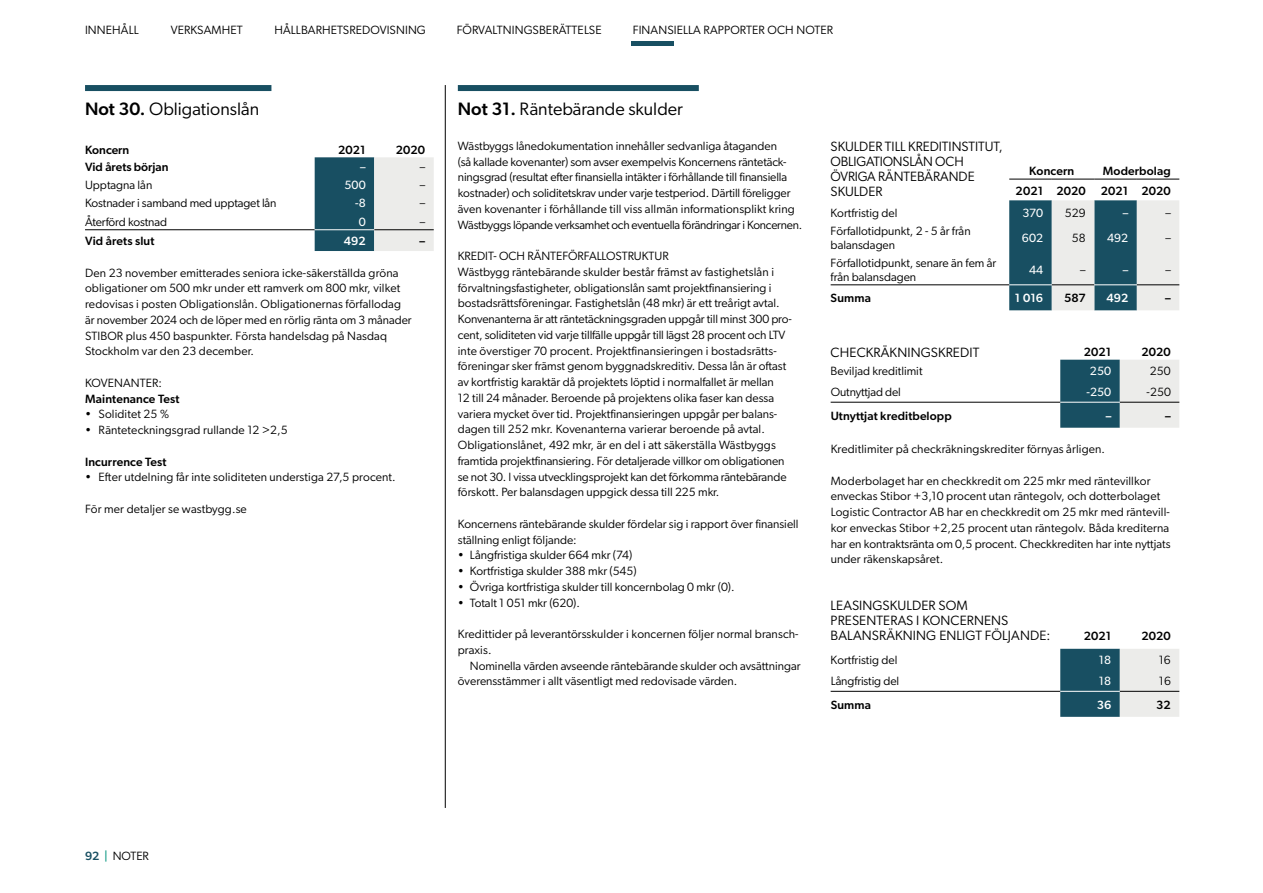
<style>
.page{position:relative;width:1263px;height:893px;background:#fff}
.page>*{position:absolute;margin:0;border:0;box-sizing:border-box;transform-origin:0 0}
.t1{font:18px "Gibson";color:#000}
.t2{font:13.5px/15px "Gibson";letter-spacing:.005em;color:#000}
.t3{font:12px/15.8px "Gibson";color:#000}
.t4{font:500 12px/19.4px "Gibson";letter-spacing:.01em;color:#000;text-align:right}
.t5{font:12px "Gibson";letter-spacing:.01em;color:#fff}
.t6{font:500 12px "Gibson";letter-spacing:.01em;color:#fff}
.s1{font-weight:500}
.s2{font-weight:500;color:#184f62}
.s3{font-weight:500;color:#1b9e8a}
</style>
<div class="page">
<svg style="left:1009px;top:200px;width:170px;height:110px;background:#829da6"></svg>
<hr style="left:831px;top:285px;width:178px;height:1px;background:#000">
<hr style="left:1052px;top:285px;width:42px;height:1px;background:#000">
<hr style="left:1137px;top:285px;width:42px;height:1px;background:#000">
<hr style="left:1009px;top:179px;width:43px;height:1px;background:#000">
<hr style="left:1052px;top:179px;width:42px;height:1px;background:#000">
<hr style="left:1094px;top:179px;width:43px;height:1px;background:#000">
<hr style="left:1137px;top:179px;width:42px;height:1px;background:#000">
<hr style="left:1009px;top:285px;width:43px;height:1px;background:#fff">
<hr style="left:1094px;top:285px;width:43px;height:1px;background:#fff">
<svg style="left:1060px;top:360px;width:119px;height:68px;background:#829da6"></svg>
<hr style="left:831px;top:402px;width:229px;height:1px;background:#000">
<hr style="left:1120px;top:402px;width:59px;height:1px;background:#000">
<hr style="left:1060px;top:402px;width:60px;height:1px;background:#fff">
<svg style="left:1060px;top:649px;width:119px;height:68px;background:#829da6"></svg>
<hr style="left:831px;top:691px;width:229px;height:1px;background:#000">
<hr style="left:1120px;top:691px;width:59px;height:1px;background:#000">
<hr style="left:1060px;top:691px;width:60px;height:1px;background:#fff">
<div style="left:458px;top:85px;width:241px;height:6px;background:#184f62"></div>
<div style="left:85px;top:85px;width:186px;height:6px;background:#184f62"></div>
<svg style="left:315px;top:157px;width:119px;height:94px;background:#839ea6"></svg>
<hr style="left:85px;top:229px;width:230px;height:1px;background:#000">
<hr style="left:374px;top:229px;width:60px;height:1px;background:#000">
<hr style="left:315px;top:229px;width:59px;height:1px;background:#fff">
<hr style="left:445px;top:85px;width:1px;height:723px;background:#000">
<hr style="left:631px;top:41px;width:43px;height:4px;background:#184f62">
<p class="t3" style="left:85px;top:22px;width:55px">INNEHÅLL</p>
<p class="t3" style="left:171px;top:22px;width:73px">VERKSAMHET</p>
<p class="t3" style="left:274px;top:22px;width:153px">HÅLLBARHETSREDOVISNING</p>
<p class="t3" style="left:457px;top:22px;width:146px">FÖRVALTNINGSBERÄTTELSE</p>
<p class="t3" style="left:633px;top:22px;width:202px">FINANSIELLA RAPPORTER OCH NOTER</p>
<h1 class="t1" style="left:85px;top:98px;width:176px"><span class="s1">Not 30.</span> Obligationslån</h1>
<p class="t4" style="left:85px;top:140px;width:46px">Koncern</p>
<p class="t4" style="left:338px;top:140px;width:29px">2021</p>
<p class="t4" style="left:396px;top:140px;width:31px">2020</p>
<p class="t4" style="left:85px;top:157px;width:85px">Vid årets början</p>
<p class="t5" style="left:360px;top:160px;width:7px">–</p>
<p class="t3" style="left:420px;top:159px;width:7px">–</p>
<p class="t3" style="left:85px;top:177px;width:69px">Upptagna lån</p>
<p class="t5" style="left:344px;top:178px;width:23px">500</p>
<p class="t3" style="left:420px;top:177px;width:7px">–</p>
<p class="t3" style="left:85px;top:195px;width:193px">Kostnader i samband med upptaget lån</p>
<p class="t5" style="left:355px;top:196px;width:12px">-8</p>
<p class="t3" style="left:420px;top:195px;width:7px">–</p>
<p class="t3" style="left:85px;top:213px;width:84px">Återförd kostnad</p>
<p class="t5" style="left:359px;top:214px;width:9px">0</p>
<p class="t3" style="left:420px;top:213px;width:7px">–</p>
<p class="t4" style="left:85px;top:231px;width:71px">Vid årets slut</p>
<p class="t6" style="left:344px;top:234px;width:23px">492</p>
<p class="t4" style="left:420px;top:231px;width:7px">–</p>
<p class="t3" style="left:85px;top:264px;width:328px">Den 23 november emitterades seniora icke-säkerställda gröna obligationer om 500 mkr under ett ramverk om 800 mkr, vilket redovisas i posten Obligationslån. Obligationernas förfallodag är november 2024 och de löper med en rörlig ränta om 3 månader STIBOR plus 450 baspunkter. Första handelsdag på Nasdaq Stockholm var den 23 december.</p>
<p class="t3" style="left:85px;top:375px;width:79px">KOVENANTER:</p>
<p class="t4" style="left:85px;top:388px;width:96px">Maintenance Test</p>
<p class="t3" style="left:85px;top:406px;width:86px">• Soliditet 25 %</p>
<p class="t3" style="left:85px;top:422px;width:204px">• Ränteteckningsgrad rullande 12 &gt;2,5</p>
<p class="t4" style="left:85px;top:451px;width:83px">Incurrence Test</p>
<p class="t3" style="left:85px;top:469px;width:312px">• Efter utdelning får inte soliditeten understiga 27,5 procent.</p>
<p class="t3" style="left:85px;top:501px;width:163px">För mer detaljer se wastbygg.se</p>
<h1 class="t1" style="left:458px;top:98px;width:227px"><span class="s1">Not 31.</span> Räntebärande skulder</h1>
<p class="t3" style="left:458px;top:138px;width:346px">Wästbyggs lånedokumentation innehåller sedvanliga åtaganden<br>(så kallade kovenanter) som avser exempelvis Koncernens räntetäck&shy;ningsgrad (resultat efter finansiella intäkter i förhållande till finansiella kostnader) och soliditetskrav under varje testperiod. Därtill föreligger även kovenanter i förhållande till viss allmän informationsplikt kring Wästbyggs löpande verksamhet och eventuella förändringar i Koncernen.</p>
<p class="t3" style="left:458px;top:248px;width:336px">KREDIT- OCH RÄNTEFÖRFALLOSTRUKTUR<br>Wästbygg räntebärande skulder består främst av fastighetslån i förvaltningsfastigheter, obligationslån samt projektfinansiering i bostadsrättsföreningar. Fastighetslån (48 mkr) är ett treårigt avtal.<br>Konvenanterna är att räntetäckningsgraden uppgår till minst 300 pro&shy;cent, soliditeten vid varje tillfälle uppgår till lägst 28 procent och LTV inte överstiger 70 procent. Projektfinansieringen i bostadsrätts&shy;föreningar sker främst genom byggnadskreditiv. Dessa lån är oftast av kortfristig karaktär då projektets löptid i normalfallet är mellan<br>12 till 24 månader. Beroende på projektens olika faser kan dessa variera mycket över tid. Projektfinansieringen uppgår per balans&shy;dagen till 252 mkr. Kovenanterna varierar beroende på avtal.<br>Obligationslånet, 492 mkr, är en del i att säkerställa Wästbyggs framtida projektfinansiering. För detaljerade villkor om obligationen se not 30. I vissa utvecklingsprojekt kan det förkomma räntebärande förskott. Per balansdagen uppgick dessa till 225 mkr.</p>
<p class="t3" style="left:458px;top:516px;width:342px">Koncernens räntebärande skulder fördelar sig i rapport över finansiell ställning enligt följande:</p>
<p class="t3" style="left:458px;top:547px;width:176px">• Långfristiga skulder 664 mkr (74)</p>
<p class="t3" style="left:458px;top:563px;width:180px">• Kortfristiga skulder 388 mkr (545)</p>
<p class="t3" style="left:458px;top:579px;width:278px">• Övriga kortfristiga skulder till koncernbolag 0 mkr (0).</p>
<p class="t3" style="left:458px;top:594px;width:124px">• Totalt 1 051 mkr (620).</p>
<p class="t3" style="left:458px;top:626px;width:342px">Kredittider på leverantörsskulder i koncernen följer normal bransch&shy;praxis.</p>
<p class="t3" style="left:458px;top:657px;width:344px;text-indent:12px">Nominella värden avseende räntebärande skulder och avsättningar överensstämmer i allt väsentligt med redovisade värden.</p>
<p class="t2" style="left:831px;top:139px;width:174px">SKULDER TILL KREDITINSTITUT,<br>OBLIGATIONSLÅN OCH<br>ÖVRIGA RÄNTEBÄRANDE<br>SKULDER</p>
<p class="t4" style="left:1016px;top:161px;width:157px">Moderbolag<br>2021 2020 2021 2020</p>
<p class="t4" style="left:1029px;top:161px;width:47px">Koncern</p>
<p class="t3" style="left:831px;top:205px;width:68px">Kortfristig del</p>
<p class="t5" style="left:1022px;top:206px;width:22px">370</p>
<p class="t3" style="left:1065px;top:205px;width:22px">529</p>
<p class="t5" style="left:1123px;top:206px;width:7px">–</p>
<p class="t3" style="left:1165px;top:205px;width:7px">–</p>
<p class="t3" style="left:831px;top:224px;width:142px;line-height:13.5px">Förfallotidpunkt, 2 - 5 år från balansdagen</p>
<p class="t5" style="left:1022px;top:231px;width:23px">602</p>
<p class="t3" style="left:1072px;top:230px;width:15px">58</p>
<p class="t5" style="left:1107px;top:231px;width:23px">492</p>
<p class="t3" style="left:1165px;top:230px;width:7px">–</p>
<p class="t3" style="left:831px;top:256px;width:167px;line-height:13.5px">Förfallotidpunkt, senare än fem år från balansdagen</p>
<p class="t5" style="left:1029px;top:262px;width:16px">44</p>
<p class="t3" style="left:1080px;top:262px;width:7px">–</p>
<p class="t5" style="left:1123px;top:262px;width:7px">–</p>
<p class="t3" style="left:1165px;top:262px;width:7px">–</p>
<p class="t4" style="left:831px;top:288px;width:42px">Summa</p>
<p class="t6" style="left:1015px;top:291px;width:30px">1 016</p>
<p class="t4" style="left:1064px;top:288px;width:23px">587</p>
<p class="t6" style="left:1106px;top:291px;width:23px">492</p>
<p class="t4" style="left:1165px;top:288px;width:7px">–</p>
<p class="t2" style="left:831px;top:344px;width:150px">CHECKRÄKNINGSKREDIT</p>
<p class="t4" style="left:1084px;top:342px;width:29px">2021</p>
<p class="t4" style="left:1141px;top:342px;width:31px">2020</p>
<p class="t3" style="left:831px;top:363px;width:93px">Beviljad kreditlimit</p>
<p class="t5" style="left:1090px;top:364px;width:23px">250</p>
<p class="t3" style="left:1150px;top:363px;width:22px">250</p>
<p class="t3" style="left:831px;top:384px;width:72px">Outnyttjad del</p>
<p class="t5" style="left:1086px;top:385px;width:26px">-250</p>
<p class="t3" style="left:1146px;top:384px;width:26px">-250</p>
<p class="t4" style="left:831px;top:406px;width:123px">Utnyttjat kreditbelopp</p>
<p class="t6" style="left:1106px;top:408px;width:7px">–</p>
<p class="t4" style="left:1165px;top:406px;width:7px">–</p>
<p class="t3" style="left:831px;top:441px;width:276px">Kreditlimiter på checkräkningskrediter förnyas årligen.</p>
<p class="t3" style="left:831px;top:473px;width:341px">Moderbolaget har en checkkredit om 225 mkr med räntevillkor enveckas Stibor +3,10 procent utan räntegolv, och dotterbolaget Logistic Contractor AB har en checkkredit om 25 mkr med räntevill&shy;kor enveckas Stibor +2,25 procent utan räntegolv. Båda krediterna har en kontraktsränta om 0,5 procent. Checkkrediten har inte nyttjats under räkenskapsåret.</p>
<p class="t2" style="left:831px;top:598px;width:221px">LEASINGSKULDER SOM<br>PRESENTERAS I KONCERNENS<br>BALANSRÄKNING ENLIGT FÖLJANDE:</p>
<p class="t4" style="left:1084px;top:626px;width:29px">2021</p>
<p class="t4" style="left:1141px;top:626px;width:31px">2020</p>
<p class="t3" style="left:831px;top:652px;width:68px">Kortfristig del</p>
<p class="t5" style="left:1099px;top:653px;width:14px">18</p>
<p class="t3" style="left:1159px;top:652px;width:14px">16</p>
<p class="t3" style="left:831px;top:673px;width:70px">Långfristig del</p>
<p class="t5" style="left:1099px;top:674px;width:14px">18</p>
<p class="t3" style="left:1159px;top:673px;width:14px">16</p>
<p class="t4" style="left:831px;top:695px;width:42px">Summa</p>
<p class="t6" style="left:1097px;top:697px;width:16px">36</p>
<p class="t4" style="left:1156px;top:695px;width:16px">32</p>
<p class="t3" style="left:85px;top:848px;width:65px"><span class="s2">92</span> <span class="s3">|</span> NOTER</p>
</div>
